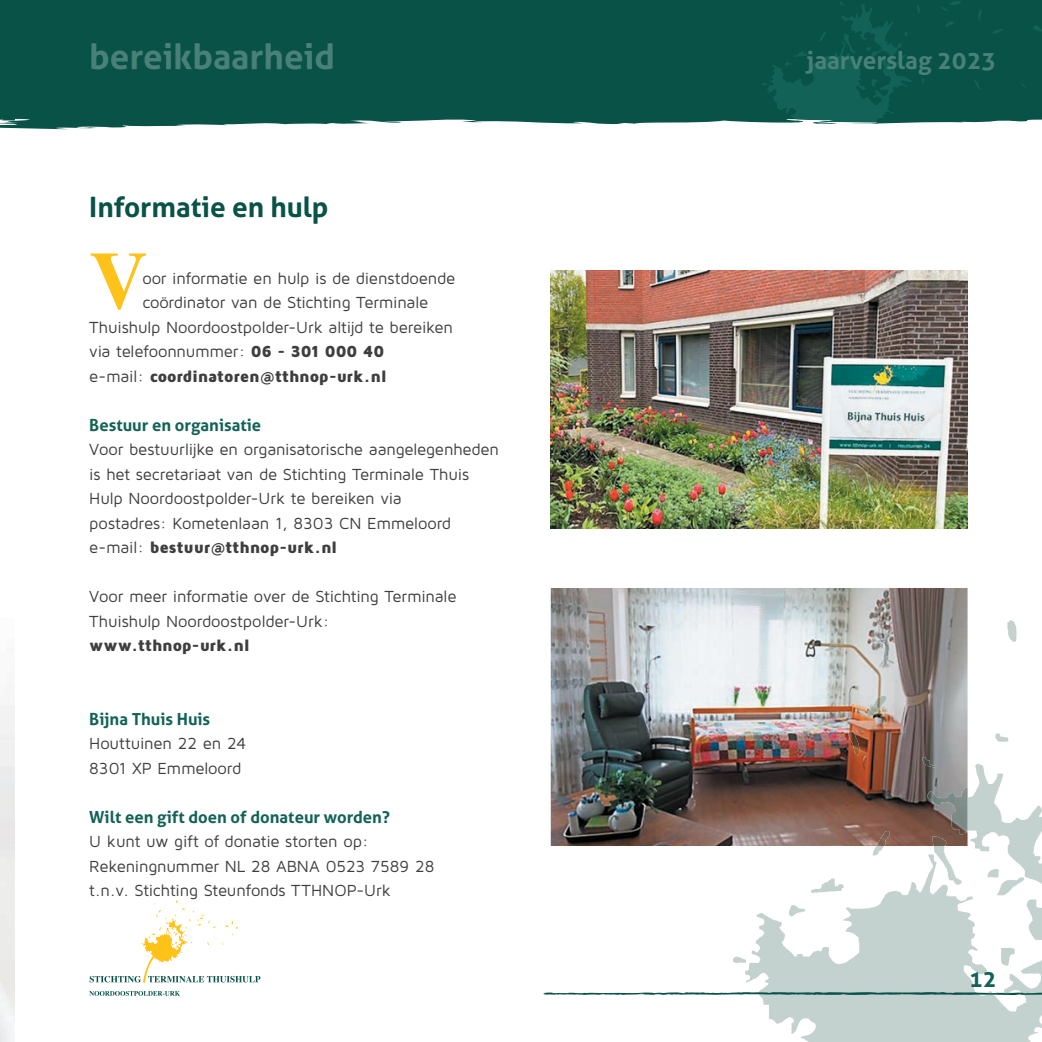
<style>
.page{position:relative;width:1042px;height:1042px;background:#fff}
.page>*{position:absolute;margin:0;border:0;box-sizing:border-box;transform-origin:0 0}
.t1{font:700 81.02px "Times";color:#fec21a}
.t2{font:700 35px "Aller";color:#498077}
.t3{font:700 28px "Aller";color:#085248}
.t4{font:700 24.5px "Aller";color:#498077}
.t5{font:700 22.75px "Aller";color:#126257}
.t6{font:16.62px/24.5px "Maven Pro";letter-spacing:-.015em;color:#3e3e3f}
.t7{font:700 16.62px "Aller";color:#126257}
.t8{font:900 16.62px "Maven Pro";letter-spacing:-.01em;color:#3e3e3f}
.s1{font-weight:900}
.s2{font-weight:400}
</style>
<div class="page">
<img style="left:551px;top:270px;width:416px;height:258px">
<img style="left:551px;top:588px;width:416px;height:258px">
<svg style="left:1007px;top:620px;width:9px;height:22px"></svg>
<svg style="left:824px;top:645px;width:13px;height:6px"></svg>
<img style="left:868px;top:695px;width:18px;height:22px">
<img style="left:848px;top:731px;width:12px;height:24px">
<svg style="left:995px;top:733px;width:13px;height:9px"></svg>
<svg style="left:922px;top:757px;width:13px;height:7px"></svg>
<svg style="left:744px;top:764px;width:298px;height:278px"></svg>
<img style="left:927px;top:787px;width:40px;height:48px">
<svg style="left:733px;top:956px;width:13px;height:7px"></svg>
<div style="left:0;top:0;width:1042px;height:129px;background:#085248"></div>
<svg style="left:941px;top:1px;width:20px;height:10px"></svg>
<svg style="left:978px;top:10px;width:3px;height:10px"></svg>
<svg style="left:945px;top:21px;width:9px;height:6px"></svg>
<svg style="left:1033px;top:25px;width:9px;height:7px"></svg>
<svg style="left:992px;top:29px;width:11px;height:5px"></svg>
<svg style="left:974px;top:80px;width:6px;height:10px"></svg>
<svg style="left:1020px;top:83px;width:6px;height:5px"></svg>
<svg style="left:762px;top:0;width:162px;height:129px;background:#186056"></svg>
<svg style="left:543px;top:992px;width:499px;height:3px"></svg>
<svg style="left:90px;top:900px;width:170px;height:82px"></svg>
<svg style="left:89px;top:991px;width:91px;height:5px"></svg>
<h2 class="t2" style="left:89px;top:35px;width:247px">bereikbaarheid</h2>
<h3 class="t3" style="left:89px;top:189px;width:241px">Informatie en hulp</h3>
<h1 class="t1" style="left:89px;top:203px;width:60px">V</h1>
<p class="t6" style="left:142px;top:265px;width:314px">oor informatie en hulp is de dienstdoende</p>
<p class="t6" style="left:142px;top:290px;width:287px">coördinator van de Stichting Terminale</p>
<p class="t6" style="left:89px;top:314px;width:365px">Thuishulp Noordoostpolder-Urk altijd te bereiken</p>
<p class="t6" style="left:89px;top:339px;width:296px">via telefoonnummer: <span class="s1">06 - 301 000 40</span></p>
<p class="t8" style="left:89px;top:366px;width:299px"><span class="s2">e-mail:</span> coordinatoren@tthnop-urk.nl</p>
<p class="t7" style="left:89px;top:415px;width:173px">Bestuur en organisatie</p>
<p class="t6" style="left:89px;top:437px;width:411px">Voor bestuurlijke en organisatorische aangelegenheden is het secretariaat van de Stichting Terminale Thuis Hulp Noordoostpolder-Urk te bereiken via<br>postadres: Kometenlaan 1, 8303 CN Emmeloord e-mail: <span class="s1">bestuur@tthnop-urk.nl</span></p>
<p class="t6" style="left:89px;top:584px;width:369px">Voor meer informatie over de Stichting Terminale<br>Thuishulp Noordoostpolder-Urk:</p>
<p class="t8" style="left:89px;top:635px;width:162px">www.tthnop-urk.nl</p>
<p class="t7" style="left:89px;top:709px;width:122px">Bijna Thuis Huis</p>
<p class="t6" style="left:89px;top:731px;width:158px">Houttuinen 22 en 24<br>8301 XP Emmeloord</p>
<p class="t7" style="left:89px;top:807px;width:302px">Wilt een gift doen of donateur worden?</p>
<p class="t6" style="left:89px;top:829px;width:346px">U kunt uw gift of donatie storten op:<br>Rekeningnummer NL 28 ABNA 0523 7589 28 t.n.v. Stichting Steunfonds TTHNOP-Urk</p>
<h3 class="t4" style="left:807px;top:45px;width:191px">jaarverslag 2023</h3>
<h3 class="t5" style="left:969px;top:965px;width:29px">12</h3>
</div>
